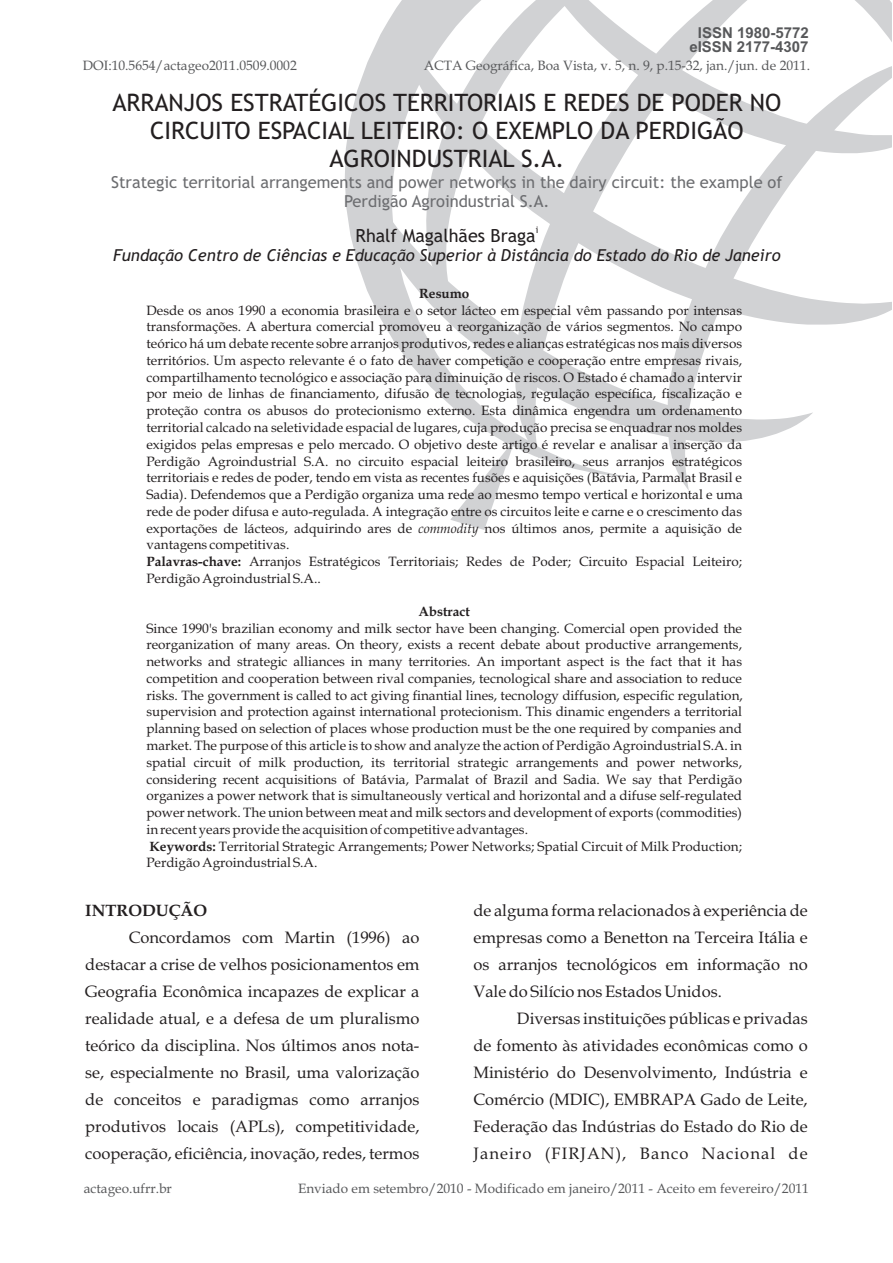
<style>
.page{position:relative;width:893px;height:1263px;background:#fff}
.page>*{position:absolute;margin:0;border:0;box-sizing:border-box;transform-origin:0 0}
.t1{font:24px/27.9px "Trebuchet MS";color:#231f20;text-align:center}
.t2{font:18px "Trebuchet MS";color:#231f20}
.t3{font:16.5px "Book Antiqua";color:#231f20}
.t4{font:16.5px/19.2px "Trebuchet MS";color:#6c6d70;text-align:center}
.t5{font:italic 16.5px "Trebuchet MS";color:#231f20}
.t6{font:16.5px "Book Antiqua";letter-spacing:.065em;color:#231f20}
.t7{font:700 16.5px "Book Antiqua";color:#231f20}
.t8{font:700 15px/13.5px "Arial";color:#57585a;text-align:center}
.t9{font:13.5px/16.8px "Book Antiqua";color:#231f20}
.t10{font:13.5px "Book Antiqua";color:#57585a}
.t11{font:700 13.5px "Book Antiqua";color:#231f20}
.t12{font:9px "Trebuchet MS";color:#231f20}
.s1{font-style:italic}
.s2{font-weight:700}
</style>
<div class="page">
<svg style="left:345px;top:0;width:284px;height:477px"></svg>
<svg style="left:855px;top:0;width:36px;height:30px"></svg>
<svg style="left:401px;top:30px;width:490px;height:144px"></svg>
<svg style="left:363px;top:174px;width:152px;height:268px"></svg>
<svg style="left:672px;top:58px;width:219px;height:433px"></svg>
<svg style="left:426px;top:0;width:89px;height:304px"></svg>
<svg style="left:515px;top:0;width:297px;height:459px"></svg>
<svg style="left:450px;top:438px;width:65px;height:92px"></svg>
<p class="t10" style="left:83px;top:61px;width:216px">DOI:10.5654/actageo2011.0509.0002</p>
<p class="t8" style="left:689px;top:28px;width:121px">ISSN 1980-5772 eISSN 2177-4307</p>
<p class="t10" style="left:424px;top:61px;width:388px">ACTA Geográfica, Boa Vista, v. 5, n. 9, p.15-32, jan./jun. de 2011.</p>
<h1 class="t1" style="left:112px;top:91px;width:670px">ARRANJOS ESTRATÉGICOS TERRITORIAIS E REDES DE PODER NO<br>CIRCUITO ESPACIAL LEITEIRO: O EXEMPLO DA PERDIGÃO<br>AGROINDUSTRIAL S.A.</h1>
<p class="t4" style="left:111px;top:174px;width:673px">Strategic territorial arrangements and power networks in the dairy circuit: the example of<br>Perdigão Agroindustrial S.A.</p>
<p class="t12" style="left:536px;top:226px;width:4px">i</p>
<h2 class="t2" style="left:356px;top:229px;width:182px">Rhalf Magalhães Braga</h2>
<p class="t5" style="left:113px;top:249px;width:669px">Fundação Centro de Ciências e Educação Superior à Distância do Estado do Rio de Janeiro</p>
<p class="t11" style="left:419px;top:288px;width:52px">Resumo</p>
<p class="t9" style="left:146px;top:303px;width:598px">Desde os anos 1990 a economia brasileira e o setor lácteo em especial vêm passando por intensas transformações. A abertura comercial promoveu a reorganização de vários segmentos. No campo teórico há um debate recente sobre arranjos produtivos, redes e alianças estratégicas nos mais diversos territórios. Um aspecto relevante é o fato de haver competição e cooperação entre empresas rivais, compartilhamento tecnológico e associação para diminuição de riscos. O Estado é chamado a intervir por meio de linhas de financiamento, difusão de tecnologias, regulação específica, fiscalização e proteção contra os abusos do protecionismo externo. Esta dinâmica engendra um ordenamento territorial calcado na seletividade espacial de lugares, cuja produção precisa se enquadrar nos moldes exigidos pelas empresas e pelo mercado. O objetivo deste artigo é revelar e analisar a inserção da Perdigão Agroindustrial S.A. no circuito espacial leiteiro brasileiro, seus arranjos estratégicos territoriais e redes de poder, tendo em vista as recentes fusões e aquisições (Batávia, Parmalat Brasil e Sadia). Defendemos que a Perdigão organiza uma rede ao mesmo tempo vertical e horizontal e uma rede de poder difusa e auto-regulada. A integração entre os circuitos leite e carne e o crescimento das exportações de lácteos, adquirindo ares de <span class="s1">commodity</span> nos últimos anos, permite a aquisição de vantagens competitivas.<br><span class="s2">Palavras-chave:</span> Arranjos Estratégicos Territoriais; Redes de Poder; Circuito Espacial Leiteiro; Perdigão Agroindustrial S.A..</p>
<p class="t11" style="left:418px;top:606px;width:53px">Abstract</p>
<p class="t9" style="left:146px;top:621px;width:598px">Since 1990's brazilian economy and milk sector have been changing. Comercial open provided the reorganization of many areas. On theory, exists a recent debate about productive arrangements, networks and strategic alliances in many territories. An important aspect is the fact that it has competition and cooperation between rival companies, tecnological share and association to reduce risks. The government is called to act giving finantial lines, tecnology diffusion, especific regulation, supervision and protection against international protecionism. This dinamic engenders a territorial planning based on selection of places whose production must be the one required by companies and market. The purpose of this article is to show and analyze the action of Perdigão Agroindustrial S.A. in spatial circuit of milk production, its territorial strategic arrangements and power networks, considering recent acquisitions of Batávia, Parmalat of Brazil and Sadia. We say that Perdigão organizes a power network that is simultaneously vertical and horizontal and a difuse self-regulated power network. The union between meat and milk sectors and development of exports (commodities) in recent years provide the acquisition of competitive advantages.<br><span class="s2">Keywords:</span> Territorial Strategic Arrangements; Power Networks; Spatial Circuit of Milk Production; Perdigão Agroindustrial S.A.</p>
<p class="t7" style="left:85px;top:904px;width:123px">INTRODUÇÃO</p>
<p class="t3" style="left:473px;top:904px;width:336px">de alguma forma relacionados à experiência de</p>
<p class="t3" style="left:129px;top:931px;width:292px">Concordamos com Martin (1996) ao</p>
<p class="t3" style="left:473px;top:931px;width:336px">empresas como a Benetton na Terceira Itália e</p>
<p class="t3" style="left:85px;top:958px;width:336px">destacar a crise de velhos posicionamentos em</p>
<p class="t3" style="left:473px;top:958px;width:336px">os arranjos tecnológicos em informação no</p>
<p class="t3" style="left:85px;top:985px;width:336px">Geografia Econômica incapazes de explicar a</p>
<p class="t3" style="left:473px;top:985px;width:250px">Vale do Silício nos Estados Unidos.</p>
<p class="t3" style="left:85px;top:1012px;width:336px">realidade atual, e a defesa de um pluralismo</p>
<p class="t3" style="left:517px;top:1012px;width:292px">Diversas instituições públicas e privadas</p>
<p class="t3" style="left:85px;top:1039px;width:336px">teórico da disciplina. Nos últimos anos nota-</p>
<p class="t3" style="left:473px;top:1039px;width:336px">de fomento às atividades econômicas como o</p>
<p class="t3" style="left:85px;top:1066px;width:336px">se, especialmente no Brasil, uma valorização</p>
<p class="t3" style="left:473px;top:1066px;width:336px">Ministério do Desenvolvimento, Indústria e</p>
<p class="t3" style="left:85px;top:1093px;width:336px">de conceitos e paradigmas como arranjos</p>
<p class="t3" style="left:473px;top:1093px;width:336px">Comércio (MDIC), EMBRAPA Gado de Leite,</p>
<p class="t3" style="left:85px;top:1120px;width:336px">produtivos locais (APLs), competitividade,</p>
<p class="t3" style="left:473px;top:1120px;width:336px">Federação das Indústrias do Estado do Rio de</p>
<p class="t3" style="left:85px;top:1147px;width:336px">cooperação, eficiência, inovação, redes, termos</p>
<p class="t6" style="left:473px;top:1147px;width:336px">Janeiro (FIRJAN), Banco Nacional de</p>
<p class="t10" style="left:84px;top:1183px;width:90px">actageo.ufrr.br</p>
<p class="t10" style="left:298px;top:1183px;width:512px">Enviado em setembro/2010 - Modificado em janeiro/2011 - Aceito em fevereiro/2011</p>
</div>
